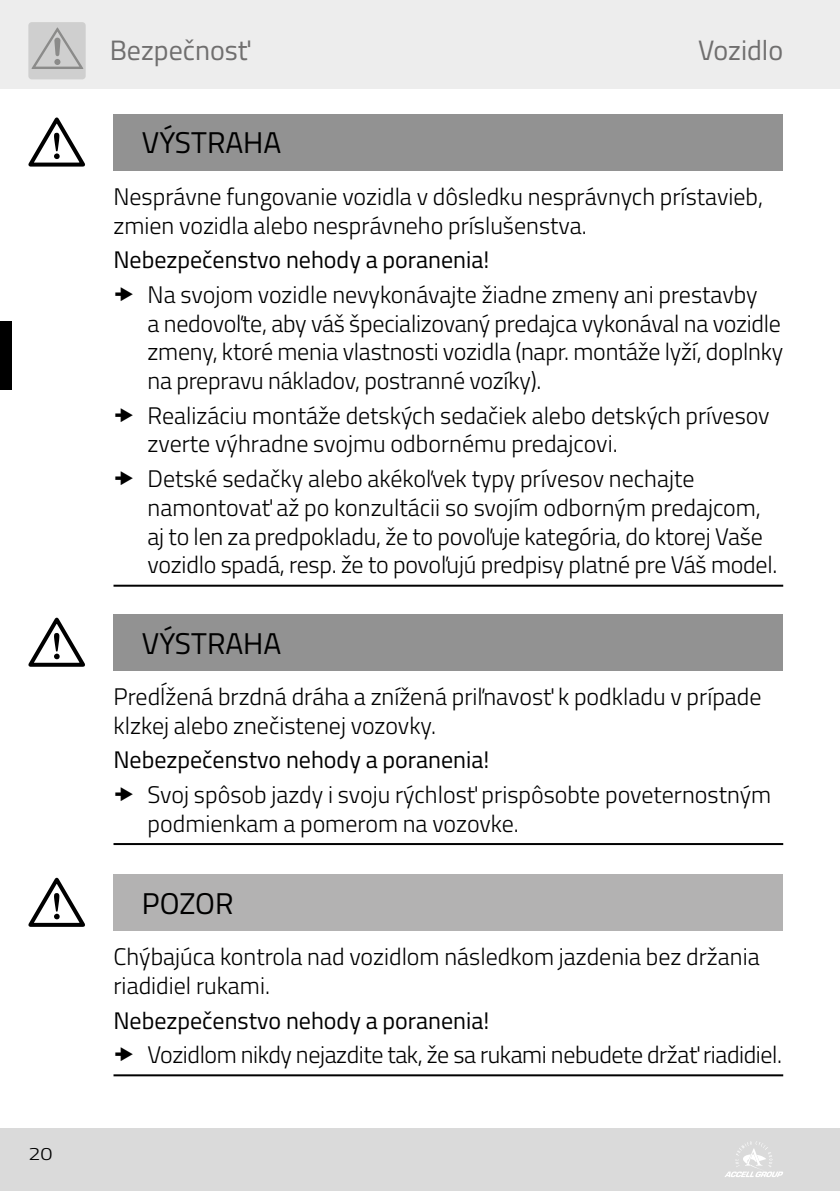
<style>
.page{position:relative;width:840px;height:1191px;background:#fff}
.page>*{position:absolute;margin:0;border:0;box-sizing:border-box;transform-origin:0 0}
.t1{font:30px "Titillium Web";color:#000}
.t2{font:28px "Titillium Web";color:#706f6f}
.t3{font:300 24px/28.8px "Titillium Web";color:#000}
.t4{font:24px "Titillium Web";color:#000}
.t5{font:300 18px "Titillium Web";color:#000;scale:1.2 1}
</style>
<div class="page">
<div style="left:0;top:1128px;width:839px;height:63px;background:#dadada"></div>
<div style="left:0;top:0;width:839px;height:89px;background:#ededed"></div>
<div style="left:28px;top:22px;width:58px;height:57px;background:#cfcfcf;border-radius:3px"></div>
<svg style="left:31px;top:28px;width:52px;height:41px"></svg>
<div style="left:0;top:321px;width:11px;height:68px;background:#000"></div>
<svg style="left:725px;top:1141px;width:58px;height:36px"></svg>
<div style="left:113px;top:114px;width:669px;height:57px;background:#929292"></div>
<hr style="left:113px;top:584px;width:669px;height:2px;background:#000">
<div style="left:113px;top:614px;width:669px;height:57px;background:#929292"></div>
<hr style="left:113px;top:843px;width:669px;height:2px;background:#000">
<div style="left:113px;top:874px;width:669px;height:57px;background:#b3b2b2"></div>
<hr style="left:113px;top:1074px;width:669px;height:2px;background:#000">
<svg style="left:28px;top:117px;width:57px;height:50px"></svg>
<svg style="left:28px;top:617px;width:57px;height:50px"></svg>
<svg style="left:28px;top:877px;width:57px;height:50px"></svg>
<p class="t5" style="left:28px;top:1141px;width:22px">20</p>
<p class="t2" style="left:110px;top:30px;width:142px">Bezpečnosť</p>
<p class="t2" style="left:697px;top:30px;width:87px">Vozidlo</p>
<p class="t1" style="left:142px;top:121px;width:141px">VÝSTRAHA</p>
<p class="t3" style="left:113px;top:181px;width:651px">Nesprávne fungovanie vozidla v dôsledku nesprávnych prístavieb, zmien vozidla alebo nesprávneho príslušenstva.</p>
<p class="t4" style="left:113px;top:242px;width:377px">Nebezpečenstvo nehody a poranenia!</p>
<p class="t3" style="left:147px;top:279px;width:636px">Na svojom vozidle nevykonávajte žiadne zmeny ani prestavby<br>a nedovoľte, aby váš špecializovaný predajca vykonával na vozidle zmeny, ktoré menia vlastnosti vozidla (napr. montáže lyží, doplnky na prepravu nákladov, postranné vozíky).</p>
<p class="t3" style="left:147px;top:399px;width:623px">Realizáciu montáže detských sedačiek alebo detských prívesov zverte výhradne svojmu odbornému predajcovi.</p>
<p class="t3" style="left:147px;top:463px;width:631px">Detské sedačky alebo akékoľvek typy prívesov nechajte namontovať až po konzultácii so svojím odborným predajcom, aj to len za predpokladu, že to povoľuje kategória, do ktorej Vaše vozidlo spadá, resp. že to povoľujú predpisy platné pre Váš model.</p>
<p class="t1" style="left:142px;top:621px;width:141px">VÝSTRAHA</p>
<p class="t3" style="left:113px;top:681px;width:649px">Predĺžená brzdná dráha a znížená priľnavosť k podkladu v prípade klzkej alebo znečistenej vozovky.</p>
<p class="t4" style="left:113px;top:742px;width:377px">Nebezpečenstvo nehody a poranenia!</p>
<p class="t3" style="left:147px;top:779px;width:624px">Svoj spôsob jazdy i svoju rýchlosť prispôsobte poveternostným podmienkam a pomerom na vozovke.</p>
<p class="t1" style="left:142px;top:881px;width:93px">POZOR</p>
<p class="t3" style="left:113px;top:941px;width:647px">Chýbajúca kontrola nad vozidlom následkom jazdenia bez držania riadidiel rukami.</p>
<p class="t4" style="left:113px;top:1002px;width:377px">Nebezpečenstvo nehody a poranenia!</p>
<p class="t3" style="left:147px;top:1039px;width:635px">Vozidlom nikdy nejazdite tak, že sa rukami nebudete držať riadidiel.</p>
</div>
